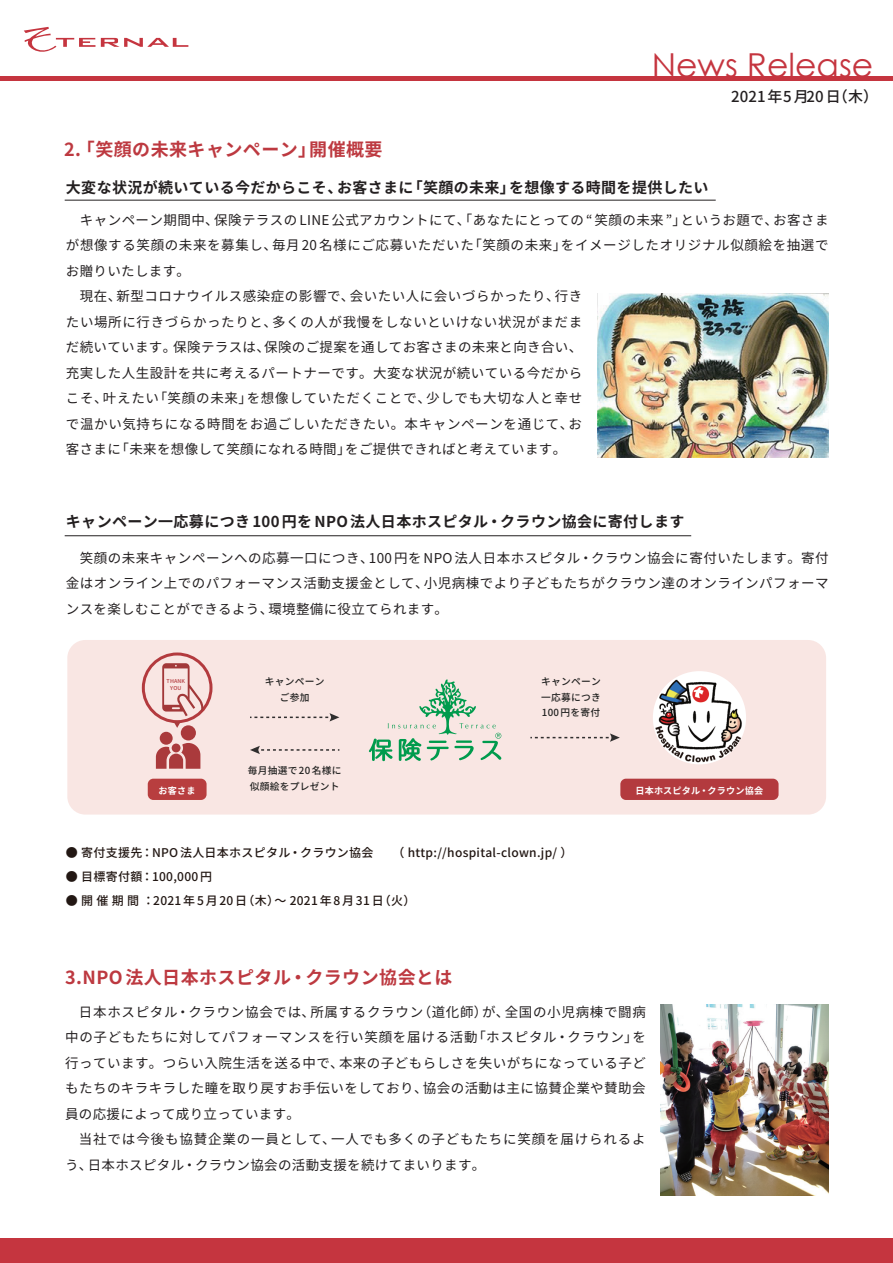
<style>
.page{position:relative;width:893px;height:1263px;background:#fff}
.page>*{position:absolute;margin:0;border:0;box-sizing:border-box;transform-origin:0 0}
.t1{font:33px "Century Gothic";color:#c5353f}
.t2{font:700 18px "Gen Shin Gothic";letter-spacing:.025em;color:#bd3940}
.t3{font:700 15px "Gen Shin Gothic";letter-spacing:.025em;color:#231f20}
.t4{font:500 15px "Gen Shin Gothic";letter-spacing:.01em;color:#231f20}
.t5{font:13.5px/25.5px "Gen Shin Gothic";letter-spacing:.035em;color:#231f20}
.t6{font:500 12px "Gen Shin Gothic";letter-spacing:.025em;color:#221713}
.t7{font:500 9.75px/15.6px "Gen Shin Gothic";letter-spacing:.025em;color:#212120;text-align:center}
.t8{font:700 9.15px "Gen Shin Gothic";letter-spacing:.025em;color:#fff}
.t9{font:500 5.4px/6.4px "Gen Shin Gothic";letter-spacing:.025em;color:#b33a3e;text-align:center}
</style>
<div class="page">
<div style="left:0;top:76px;width:892px;height:5px;background:#c5353f"></div>
<svg style="left:101px;top:38px;width:87px;height:9px"></svg>
<svg style="left:24px;top:27px;width:71px;height:25px"></svg>
<div style="left:0;top:1238px;width:892px;height:25px;background:#c5353f"></div>
<img style="left:597px;top:294px;width:232px;height:163px">
<hr style="left:65px;top:200px;width:651px;height:1px;background:#231f20">
<hr style="left:65px;top:535px;width:626px;height:1px;background:#231f20">
<div style="left:67px;top:640px;width:759px;height:175px;background:#f9e6e3;border-radius:18px"></div>
<div style="left:160px;top:732px;width:13px;height:13px;background:#aa3a3c;border-radius:50%"></div>
<div style="left:181px;top:725px;width:15px;height:15px;background:#aa3a3c;border-radius:50%"></div>
<svg style="left:156px;top:743px;width:44px;height:26px"></svg>
<div style="left:172px;top:743px;width:8px;height:9px;background:#aa3a3c;border-radius:50%"></div>
<div style="left:142px;top:652px;width:70px;height:71px;border:3px solid #b33a3e;border-radius:50%"></div>
<svg style="left:162px;top:663px;width:41px;height:65px"></svg>
<svg style="left:530px;top:733px;width:90px;height:9px"></svg>
<svg style="left:369px;top:679px;width:132px;height:82px"></svg>
<svg style="left:250px;top:713px;width:89px;height:8px"></svg>
<svg style="left:250px;top:746px;width:89px;height:8px"></svg>
<div style="left:620px;top:779px;width:158px;height:21px;background:#b33a3e;border-radius:6px"></div>
<img style="left:653px;top:671px;width:93px;height:93px;border-radius:47px">
<img style="left:661px;top:1005px;width:168px;height:191px">
<h1 class="t1" style="left:652px;top:42px;width:223px">News Release</h1>
<h2 class="t2" style="left:64px;top:135px;width:320px">2. 「笑顔の未来キャンペーン」開催概要</h2>
<p class="t3" style="left:66px;top:176px;width:644px">大変な状況が続いている今だからこそ、お客さまに「笑顔の未来」を想像する時間を提供したい</p>
<p class="t4" style="left:731px;top:85px;width:149px">2021年5月20日（木）</p>
<p class="t5" style="left:66px;top:207px;width:764px">　キャンペーン期間中、保険テラスの LINE 公式アカウントにて、「あなたにとっての “ 笑顔の未来 ”」というお題で、お客さまが想像する笑顔の未来を募集し、毎月20名様にご応募いただいた「笑顔の未来」をイメージしたオリジナル似顔絵を抽選でお贈りいたします。<br>　現在、新型コロナウイルス感染症の影響で、会いたい人に会いづらかったり、行き<br>たい場所に行きづらかったりと、多くの人が我慢をしないといけない状況がまだま<br>だ続いています。保険テラスは、保険のご提案を通してお客さまの未来と向き合い、<br>充実した人生設計を共に考えるパートナーです。大変な状況が続いている今だから<br>こそ、叶えたい「笑顔の未来」を想像していただくことで、少しでも大切な人と幸せ<br>で温かい気持ちになる時間をお過ごしいただきたい。本キャンペーンを通じて、お<br>客さまに「未来を想像して笑顔になれる時間」をご提供できればと考えています。</p>
<p class="t3" style="left:66px;top:510px;width:620px">キャンペーン一応募につき 100 円を NPO 法人日本ホスピタル・クラウン協会に寄付します</p>
<p class="t5" style="left:66px;top:545px;width:764px;text-align:justify">　笑顔の未来キャンペーンへの応募一口につき、100 円を NPO 法人日本ホスピタル・クラウン協会に寄付いたします。寄付金はオンライン上でのパフォーマンス活動支援金として、小児病棟でより子どもたちがクラウン達のオンラインパフォーマンスを楽しむことができるよう、環境整備に役立てられます。</p>
<p class="t9" style="left:167px;top:678px;width:20px">THANK<br>YOU</p>
<p class="t7" style="left:265px;top:674px;width:61px">キャンペーンご参加</p>
<p class="t7" style="left:248px;top:762px;width:95px">毎月抽選で 20 名様に</p>
<p class="t8" style="left:159px;top:783px;width:39px">お客さま</p>
<p class="t7" style="left:250px;top:778px;width:91px">似顔絵をプレゼント</p>
<p class="t7" style="left:541px;top:674px;width:61px;text-align:justify">キャンペーン一応募につき100 円を寄付</p>
<p class="t6" style="left:66px;top:844px;width:508px">● 寄付支援先：NPO 法人日本ホスピタル・クラウン協会　　（ http://hospital-clown.jp/ ）</p>
<p class="t6" style="left:66px;top:868px;width:148px">● 目標寄付額：100,000 円</p>
<p class="t6" style="left:66px;top:892px;width:351px">● 開 催 期 間 ：2021 年 5 月 20 日（木）～ 2021 年 8 月 31 日（火）</p>
<h2 class="t2" style="left:65px;top:963px;width:389px">3.NPO 法人日本ホスピタル・クラウン協会とは</h2>
<p class="t8" style="left:635px;top:783px;width:129px">日本ホスピタル・クラウン協会</p>
<p class="t5" style="left:65px;top:999px;width:582px">　日本ホスピタル・クラウン協会では、所属するクラウン（道化師）が、全国の小児病棟で闘病中の子どもたちに対してパフォーマンスを行い笑顔を届ける活動「ホスピタル・クラウン」を行っています。つらい入院生活を送る中で、本来の子どもらしさを失いがちになっている子どもたちのキラキラした瞳を取り戻すお手伝いをしており、協会の活動は主に協賛企業や賛助会員の応援によって成り立っています。<br>　当社では今後も協賛企業の一員として、一人でも多くの子どもたちに笑顔を届けられるよう、日本ホスピタル・クラウン協会の活動支援を続けてまいります。</p>
</div>
